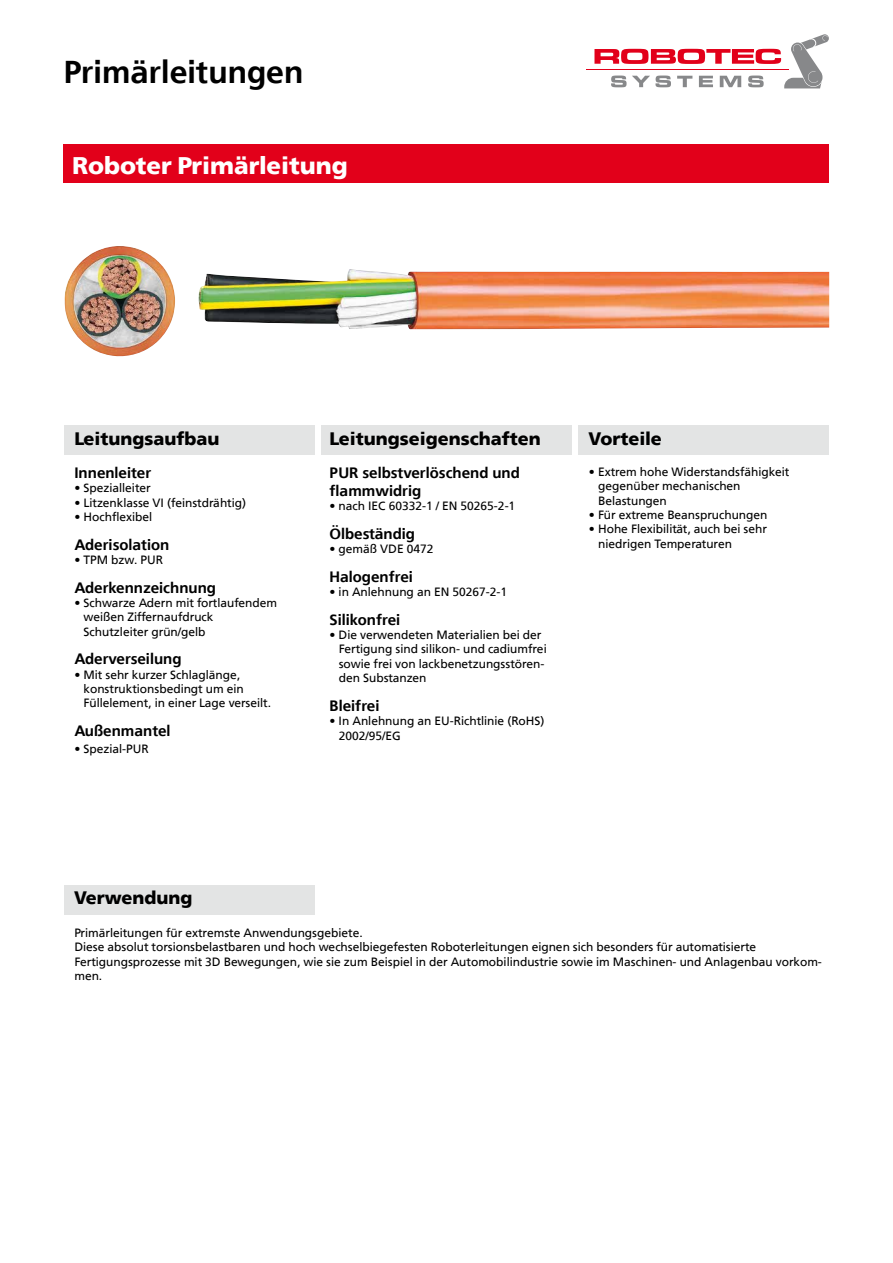
<style>
.page{position:relative;width:893px;height:1263px;background:#fff}
.page>*{position:absolute;margin:0;border:0;box-sizing:border-box;transform-origin:0 0}
.t1{font:600 31.5px "Free Set";color:#000}
.t2{font:700 24px "Free Set";color:#fff}
.t3{font:700 18px "Free Set";color:#000}
.t4{font:600 15px/18px "Free Set";color:#000}
.t5{font:12px/14.4px "Free Set";color:#000}
</style>
<div class="page">
<hr style="left:587px;top:69px;width:202px;height:1px;background:#e2001a">
<svg style="left:594px;top:34px;width:235px;height:54px"></svg>
<div style="left:64px;top:145px;width:765px;height:38px;background:#e2001a"></div>
<div style="left:64px;top:425px;width:251px;height:30px;background:#e3e4e4"></div>
<div style="left:64px;top:885px;width:251px;height:30px;background:#e3e4e4"></div>
<div style="left:321px;top:425px;width:251px;height:30px;background:#e3e4e4"></div>
<div style="left:578px;top:425px;width:251px;height:30px;background:#e3e4e4"></div>
<img style="left:198px;top:269px;width:631px;height:60px">
<img style="left:64px;top:246px;width:111px;height:111px">
<h1 class="t1" style="left:64px;top:53px;width:241px">Primärleitungen</h1>
<h2 class="t2" style="left:72px;top:151px;width:277px">Roboter Primärleitung</h2>
<h3 class="t3" style="left:74px;top:428px;width:147px">Leitungsaufbau</h3>
<p class="t4" style="left:74px;top:464px;width:78px">Innenleiter</p>
<p class="t5" style="left:74px;top:481px;width:78px">• Spezialleiter</p>
<p class="t5" style="left:74px;top:495px;width:173px">• Litzenklasse VI (feinstdrähtig)</p>
<p class="t5" style="left:74px;top:510px;width:79px">• Hochflexibel</p>
<p class="t4" style="left:74px;top:536px;width:96px">Aderisolation</p>
<p class="t5" style="left:74px;top:553px;width:90px">• TPM bzw. PUR</p>
<p class="t4" style="left:74px;top:579px;width:143px">Aderkennzeichnung</p>
<p class="t5" style="left:84px;top:596px;width:195px;text-indent:-9px">• Schwarze Adern mit fortlaufendem weißen Ziffernaufdruck<br>Schutzleiter grün/gelb</p>
<p class="t4" style="left:74px;top:650px;width:109px">Aderverseilung</p>
<p class="t5" style="left:84px;top:667px;width:189px;text-indent:-9px">• Mit sehr kurzer Schlaglänge, konstruktionsbedingt um ein<br>Füllelement, in einer Lage verseilt.</p>
<p class="t4" style="left:74px;top:722px;width:98px">Außenmantel</p>
<p class="t5" style="left:74px;top:742px;width:76px">• Spezial-PUR</p>
<h3 class="t3" style="left:330px;top:428px;width:213px">Leitungseigenschaften</h3>
<h3 class="t3" style="left:589px;top:428px;width:74px">Vorteile</h3>
<p class="t4" style="left:330px;top:464px;width:192px">PUR selbstverlöschend und flammwidrig</p>
<p class="t5" style="left:330px;top:499px;width:187px">• nach IEC 60332-1 / EN 50265-2-1</p>
<p class="t4" style="left:330px;top:525px;width:87px">Ölbeständig</p>
<p class="t5" style="left:330px;top:542px;width:105px">• gemäß VDE 0472</p>
<p class="t4" style="left:330px;top:568px;width:85px">Halogenfrei</p>
<p class="t5" style="left:330px;top:585px;width:179px">• in Anlehnung an EN 50267-2-1</p>
<p class="t4" style="left:330px;top:611px;width:72px">Silikonfrei</p>
<p class="t5" style="left:339px;top:628px;width:209px;text-indent:-9px">• Die verwendeten Materialien bei der Fertigung sind silikon- und cadiumfrei sowie frei von lackbenetzungsstören&shy;den Substanzen</p>
<p class="t4" style="left:330px;top:697px;width:51px">Bleifrei</p>
<p class="t5" style="left:339px;top:714px;width:207px;text-indent:-9px">• In Anlehnung an EU-Richtlinie (RoHS)<br>2002/95/EG</p>
<p class="t5" style="left:598px;top:464px;width:193px;text-indent:-9px">• Extrem hohe Widerstandsfähigkeit gegenüber mechanischen<br>Belastungen</p>
<p class="t5" style="left:589px;top:507px;width:180px">• Für extreme Beanspruchungen</p>
<p class="t5" style="left:598px;top:522px;width:170px;text-indent:-9px">• Hohe Flexibilität, auch bei sehr niedrigen Temperaturen</p>
<h3 class="t3" style="left:74px;top:887px;width:120px">Verwendung</h3>
<p class="t5" style="left:74px;top:925px;width:749px">Primärleitungen für extremste Anwendungsgebiete.<br>Diese absolut torsionsbelastbaren und hoch wechselbiegefesten Roboterleitungen eignen sich besonders für automatisierte Fertigungsprozesse mit 3D Bewegungen, wie sie zum Beispiel in der Automobilindustrie sowie im Maschinen- und Anlagenbau vorkom&shy;men.</p>
</div>
